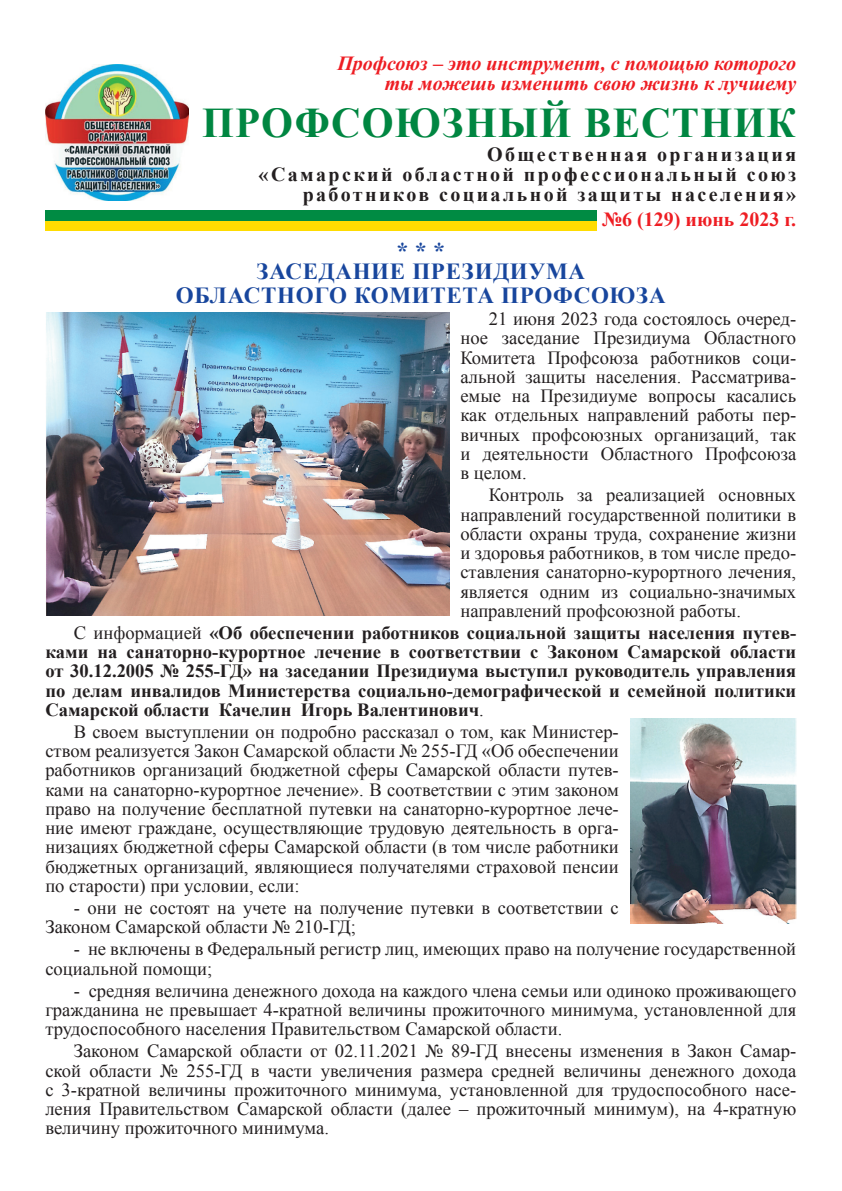
<style>
.page{position:relative;width:842px;height:1191px;background:#fff}
.page>*{position:absolute;margin:0;border:0;box-sizing:border-box;transform-origin:0 0}
.t1{font:700 42.2px "Times New Roman";letter-spacing:.03em;color:#008641}
.t2{font:700 24px "Times New Roman";color:#18469d}
.t3{font:700 23px/24.2px "Times New Roman";letter-spacing:.03em;color:#18469d;text-align:center}
.t4{font:700 20px/20px "Times New Roman";letter-spacing:.12em;color:#231f20;text-align:right}
.t5{font:italic 700 20px/20px "Times New Roman";color:#ee1d23;text-align:right}
.t6{font:700 20px "Times New Roman";color:#ee1d23}
.t7{font:18.6px/19.2px "Times New Roman";color:#231f20;text-align:justify}
.t8{font:700 18.6px/19.2px "Times New Roman";color:#231f20;text-align:justify}
.s1{font-weight:400}
</style>
<div class="page">
<div style="left:45px;top:220px;width:551px;height:11px;background:#ffdc01"></div>
<div style="left:45px;top:210px;width:551px;height:10px;background:#008b43"></div>
<img style="left:46px;top:64px;width:142px;height:136px">
<img style="left:46px;top:312px;width:403px;height:303px">
<img style="left:630px;top:718px;width:166px;height:206px">
<p class="t5" style="left:337px;top:53px;width:460px">Профсоюз – это инструмент, с помощью которого ты можешь изменить свою жизнь к лучшему</p>
<h1 class="t1" style="left:202px;top:94px;width:596px">ПРОФСОЮЗНЫЙ ВЕСТНИК</h1>
<p class="t4" style="left:259px;top:144px;width:539px">Общественная организация<br>«Самарский областной профессиональный союз работников социальной защиты населения»</p>
<p class="t6" style="left:602px;top:205px;width:196px">№6 (129) июнь 2023 г.</p>
<p class="t2" style="left:396px;top:234px;width:50px">* * *</p>
<p class="t3" style="left:176px;top:258px;width:491px">ЗАСЕДАНИЕ ПРЕЗИДИУМА<br>ОБЛАСТНОГО КОМИТЕТА ПРОФСОЮЗА</p>
<p class="t7" style="left:460px;top:309px;width:337px;text-indent:28px">21 июня 2023 года состоялось очеред&shy;ное заседание Президиума Областного Комитета Профсоюза работников соци&shy;альной защиты населения. Рассматрива&shy;емые на Президиуме вопросы касались как отдельных направлений работы пер&shy;вичных профсоюзных организаций, так и деятельности Областного Профсоюза в целом.</p>
<p class="t7" style="left:460px;top:485px;width:337px;text-indent:28px">Контроль за реализацией основных направлений государственной политики в области охраны труда, сохранение жизни и здоровья работников, в том числе предо&shy;ставления санаторно-курортного лечения, является одним из социально-значимых направлений профсоюзной работы.</p>
<p class="t8" style="left:45px;top:622px;width:752px;text-indent:28px"><span class="s1">С информацией</span> «Об обеспечении работников социальной защиты населения путев&shy;ками на санаторно-курортное лечение в соответствии с Законом Самарской области от 30.12.2005 № 255-ГД» на заседании Президиума выступил руководитель управления по делам инвалидов Министерства социально-демографической и семейной политики Самарской области Качелин Игорь Валентинович<span class="s1">.</span></p>
<p class="t7" style="left:45px;top:722px;width:575px;text-indent:28px">В своем выступлении он подробно рассказал о том, как Министер&shy;ством реализуется Закон Самарской области № 255-ГД «Об обеспечении работников организаций бюджетной сферы Самарской области путев&shy;ками на санаторно-курортное лечение». В соответствии с этим законом право на получение бесплатной путевки на санаторно-курортное лече&shy;ние имеют граждане, осуществляющие трудовую деятельность в орга&shy;низациях бюджетной сферы Самарской области (в том числе работники бюджетных организаций, являющиеся получателями страховой пенсии по старости) при условии, если:</p>
<p class="t7" style="left:45px;top:898px;width:575px;text-indent:28px">- они не состоят на учете на получение путевки в соответствии с<br>Законом Самарской области № 210-ГД;</p>
<p class="t7" style="left:45px;top:939px;width:752px;text-indent:28px">- не включены в Федеральный регистр лиц, имеющих право на получение государственной социальной помощи;</p>
<p class="t7" style="left:45px;top:980px;width:752px;text-indent:28px">- средняя величина денежного дохода на каждого члена семьи или одиноко проживающего гражданина не превышает 4-кратной величины прожиточного минимума, установленной для трудоспособного населения Правительством Самарской области.</p>
<p class="t7" style="left:45px;top:1041px;width:752px;text-indent:28px">Законом Самарской области от 02.11.2021 № 89-ГД внесены изменения в Закон Самар&shy;ской области № 255-ГД в части увеличения размера средней величины денежного дохода с 3-кратной величины прожиточного минимума, установленной для трудоспособного насе&shy;ления Правительством Самарской области (далее – прожиточный минимум), на 4-кратную величину прожиточного минимума.</p>
</div>
